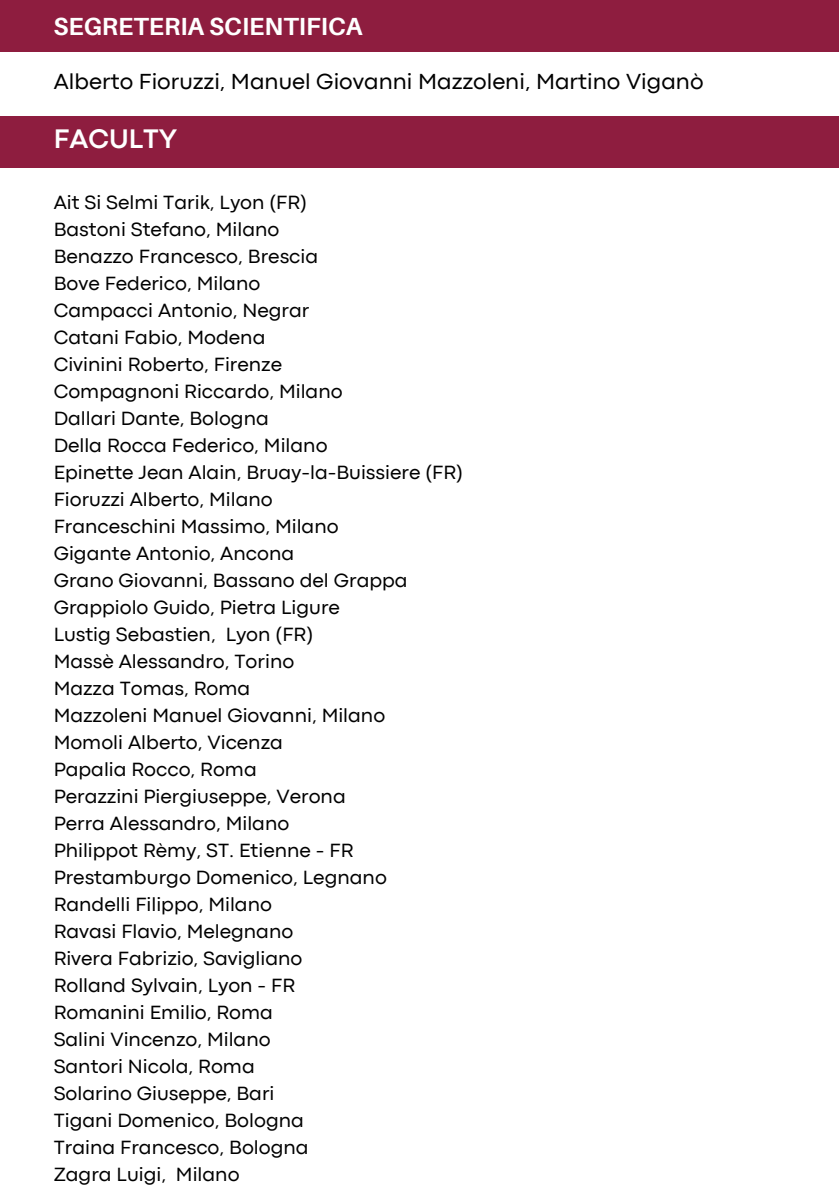
<style>
.page{position:relative;width:839px;height:1191px;background:#fff}
.page>*{position:absolute;margin:0;border:0;box-sizing:border-box;transform-origin:0 0}
.t1{font:700 28px "Codec Pro";color:#fff}
.t2{font:700 24.8px "Aileron";color:#fff}
.t3{font:22.8px "Codec Pro";color:#000}
.t4{font:20px "Codec Pro";color:#000}
</style>
<div class="page">
<div style="left:0;top:116px;width:838px;height:52px;background:#8e1d3f"></div>
<div style="left:0;top:0;width:838px;height:52px;background:#8e1d3f"></div>
<p class="t2" style="left:53px;top:11px;width:311px">SEGRETERIA SCIENTIFICA</p>
<p class="t3" style="left:54px;top:74px;width:651px">Alberto Fioruzzi, Manuel Giovanni Mazzoleni, Martino Viganò</p>
<h2 class="t1" style="left:54px;top:129px;width:125px">FACULTY</h2>
<h3 class="t4" style="left:54px;top:195px;width:255px">Ait Si Selmi Tarik, Lyon (FR)</h3>
<h1 class="t4" style="left:54px;top:222px;width:227px">Bastoni Stefano, Milano</h1>
<p class="t4" style="left:54px;top:249px;width:266px">Benazzo Francesco, Brescia</p>
<p class="t4" style="left:54px;top:276px;width:208px">Bove Federico, Milano</p>
<p class="t4" style="left:54px;top:303px;width:257px">Campacci Antonio, Negrar</p>
<p class="t4" style="left:54px;top:330px;width:213px">Catani Fabio, Modena</p>
<p class="t4" style="left:54px;top:357px;width:230px">Civinini Roberto, Firenze</p>
<p class="t4" style="left:54px;top:384px;width:290px">Compagnoni Riccardo, Milano</p>
<p class="t4" style="left:54px;top:411px;width:217px">Dallari Dante, Bologna</p>
<p class="t4" style="left:54px;top:438px;width:275px">Della Rocca Federico, Milano</p>
<p class="t4" style="left:54px;top:465px;width:410px">Epinette Jean Alain, Bruay-la-Buissiere (FR)</p>
<p class="t4" style="left:54px;top:492px;width:221px">Fioruzzi Alberto, Milano</p>
<p class="t4" style="left:54px;top:519px;width:286px">Franceschini Massimo, Milano</p>
<p class="t4" style="left:54px;top:546px;width:242px">Gigante Antonio, Ancona</p>
<p class="t4" style="left:54px;top:573px;width:355px">Grano Giovanni, Bassano del Grappa</p>
<p class="t4" style="left:54px;top:600px;width:288px">Grappiolo Guido, Pietra Ligure</p>
<p class="t4" style="left:54px;top:627px;width:261px">Lustig Sebastien, Lyon (FR)</p>
<p class="t4" style="left:54px;top:654px;width:242px">Massè Alessandro, Torino</p>
<p class="t4" style="left:54px;top:681px;width:198px">Mazza Tomas, Roma</p>
<p class="t4" style="left:54px;top:708px;width:333px">Mazzoleni Manuel Giovanni, Milano</p>
<p class="t4" style="left:54px;top:735px;width:231px">Momoli Alberto, Vicenza</p>
<p class="t4" style="left:54px;top:762px;width:204px">Papalia Rocco, Roma</p>
<p class="t4" style="left:54px;top:789px;width:293px">Perazzini Piergiuseppe, Verona</p>
<p class="t4" style="left:54px;top:816px;width:237px">Perra Alessandro, Milano</p>
<p class="t4" style="left:54px;top:843px;width:301px">Philippot Rèmy, ST. Etienne - FR</p>
<p class="t4" style="left:54px;top:870px;width:335px">Prestamburgo Domenico, Legnano</p>
<p class="t4" style="left:54px;top:897px;width:220px">Randelli Filippo, Milano</p>
<p class="t4" style="left:54px;top:924px;width:241px">Ravasi Flavio, Melegnano</p>
<p class="t4" style="left:54px;top:951px;width:250px">Rivera Fabrizio, Savigliano</p>
<p class="t4" style="left:54px;top:978px;width:243px">Rolland Sylvain, Lyon - FR</p>
<p class="t4" style="left:54px;top:1005px;width:221px">Romanini Emilio, Roma</p>
<p class="t4" style="left:54px;top:1032px;width:218px">Salini Vincenzo, Milano</p>
<p class="t4" style="left:54px;top:1059px;width:203px">Santori Nicola, Roma</p>
<p class="t4" style="left:54px;top:1086px;width:222px">Solarino Giuseppe, Bari</p>
<p class="t4" style="left:54px;top:1113px;width:252px">Tigani Domenico, Bologna</p>
<p class="t4" style="left:54px;top:1140px;width:256px">Traina Francesco, Bologna</p>
<p class="t4" style="left:54px;top:1167px;width:187px">Zagra Luigi, Milano</p>
</div>
